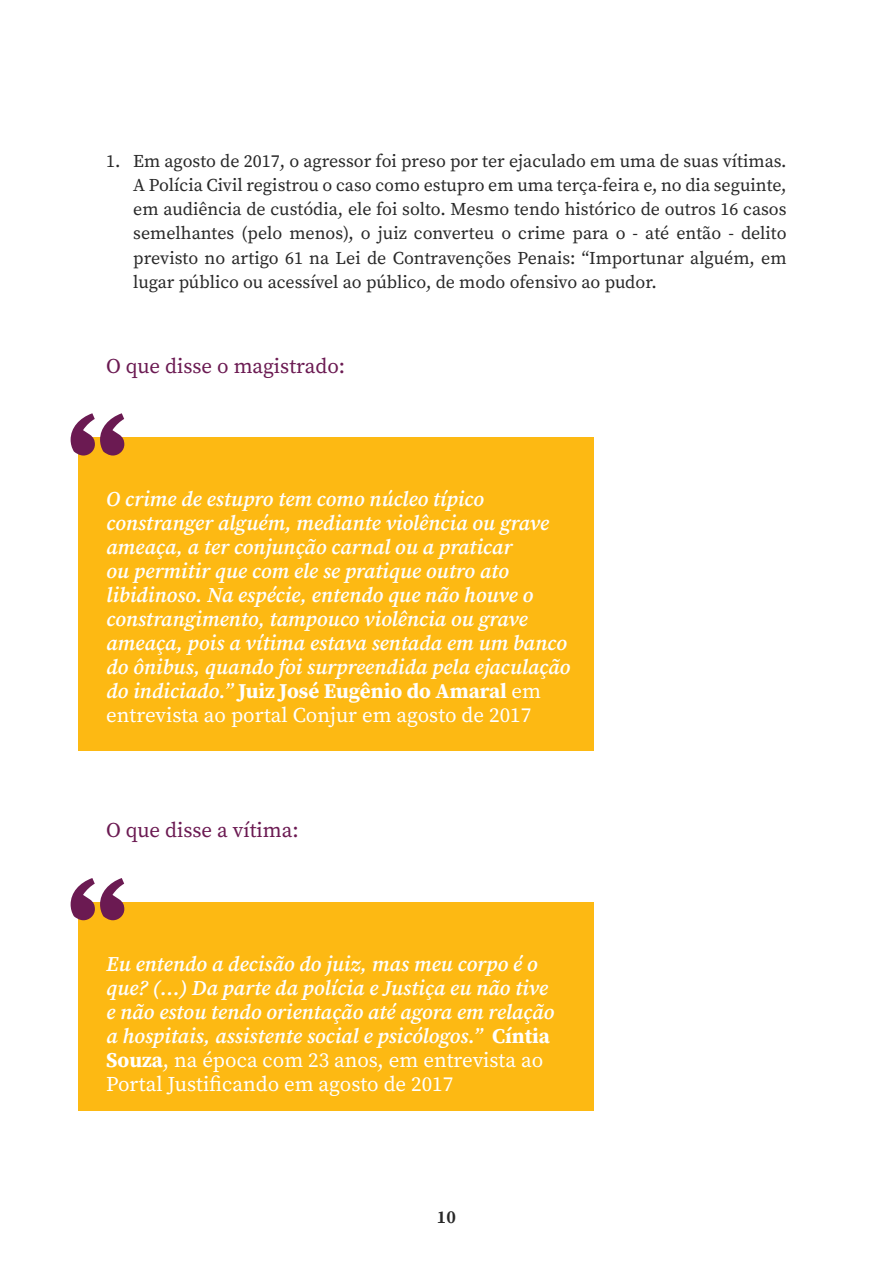
<style>
.page{position:relative;width:893px;height:1263px;background:#fff}
.page>*{position:absolute;margin:0;border:0;box-sizing:border-box;transform-origin:0 0}
.Título{font:135px "Source Serif Variable";color:#6b1a52}
.Olho{font:italic 21px/24px "Source Serif Variable";letter-spacing:.02em;color:#fff}
.Auxiliares{font:21px "Source Serif Variable";color:#6b1a52}
.t1{font:18px/24px "Source Serif Variable";color:#282828;text-align:justify}
.t2{font:700 18px "Source Serif Pro";color:#282828}
.s1{font-style:normal}
</style>
<div class="page">
<div style="left:79px;top:438px;width:515px;height:313px;background:#fdb913"></div>
<div style="left:79px;top:902px;width:515px;height:209px;background:#fdb913"></div>
<p class="t1" style="left:133px;top:149px;width:655px;text-indent:-27px">1. Em agosto de 2017, o agressor foi preso por ter ejaculado em uma de suas vítimas.<br>A Polícia Civil registrou o caso como estupro em uma terça-feira e, no dia seguinte, em audiência de custódia, ele foi solto. Mesmo tendo histórico de outros 16 casos semelhantes (pelo menos), o juiz converteu o crime para o - até então - delito previsto no artigo 61 na Lei de Contravenções Penais: “Importunar alguém, em lugar público ou acessível ao público, de modo ofensivo ao pudor.</p>
<p class="Auxiliares" style="left:106px;top:352px;width:241px">O que disse o magistrado:</p>
<p class="Título" style="left:68px;top:377px;width:57px">“</p>
<p class="Olho" style="left:106px;top:487px;width:465px">O crime de estupro tem como núcleo típico constranger alguém, mediante violência ou grave ameaça, a ter conjunção carnal ou a praticar<br>ou permitir que com ele se pratique outro ato libidinoso. Na espécie, entendo que não houve o constrangimento, tampouco violência ou grave ameaça, pois a vítima estava sentada em um banco do ônibus, quando foi surpreendida pela ejaculação do indiciado.” <span class="s1">Juiz José Eugênio do Amaral em entrevista ao portal Conjur em agosto de 2017</span></p>
<p class="Auxiliares" style="left:106px;top:816px;width:194px">O que disse a vítima:</p>
<p class="Título" style="left:68px;top:841px;width:57px">“</p>
<p class="Olho" style="left:106px;top:952px;width:449px">Eu entendo a decisão do juiz, mas meu corpo é o que? (…) Da parte da polícia e Justiça eu não tive e não estou tendo orientação até agora em relação a hospitais, assistente social e psicólogos.” <span class="s1">Cíntia Souza, na época com 23 anos, em entrevista ao Portal Justificando em agosto de 2017</span></p>
<p class="t2" style="left:437px;top:1206px;width:21px">10</p>
</div>
